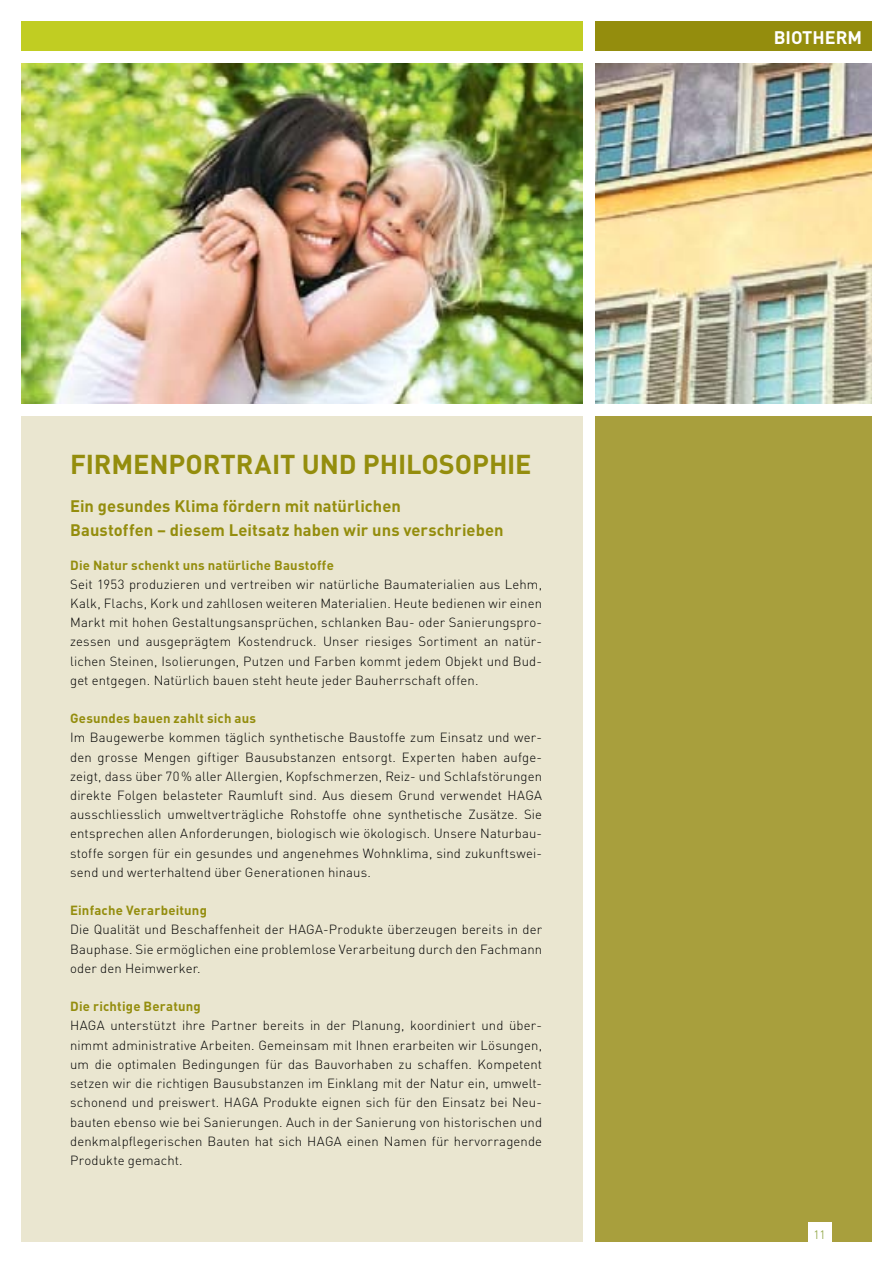
<style>
.page{position:relative;width:893px;height:1263px;background:#fff}
.page>*{position:absolute;margin:0;border:0;box-sizing:border-box;transform-origin:0 0}
.t1{font:700 27px "DIN";letter-spacing:-.005em;color:#948d0d}
.t2{font:700 18px "DIN";color:#fff}
.t3{font:700 16.5px/24px "DIN";letter-spacing:.005em;color:#948d0d}
.t4{font:300 13.2px/19.2px "DIN";letter-spacing:.01em;color:#000;text-align:justify}
.t5{font:700 13.2px "DIN";letter-spacing:.015em;color:#948d0d}
.t6{font:300 12px "DIN";color:#7a9521}
</style>
<div class="page">
<div style="left:21px;top:21px;width:562px;height:30px;background:#c1cd22"></div>
<div style="left:595px;top:21px;width:277px;height:30px;background:#948d0d"></div>
<div style="left:595px;top:416px;width:277px;height:826px;background:#a89f3d"></div>
<div style="left:21px;top:416px;width:562px;height:826px;background:#eae6d0"></div>
<img style="left:595px;top:64px;width:277px;height:339px">
<img style="left:21px;top:64px;width:562px;height:339px">
<div style="left:808px;top:1222px;width:23px;height:39px;background:#fff"></div>
<h1 class="t1" style="left:70px;top:446px;width:463px">Firmenportrait und philosophie</h1>
<p class="t3" style="left:70px;top:493px;width:435px">Ein gesundes Klima fördern mit natürlichen<br>Baustoffen – diesem Leitsatz haben wir uns verschrieben</p>
<p class="t5" style="left:70px;top:556px;width:265px">Die Natur schenkt uns natürliche Baustoffe</p>
<p class="t4" style="left:70px;top:574px;width:473px">Seit 1953 produzieren und vertreiben wir natürliche Baumaterialien aus Lehm, Kalk, Flachs, Kork und zahllosen weiteren Materialien. Heute bedienen wir einen Markt mit hohen Gestaltungsansprüchen, schlanken Bau- oder Sanierungspro&shy;zessen und ausgeprägtem Kostendruck. Unser riesiges Sortiment an natür&shy;lichen Steinen, Isolierungen, Putzen und Farben kommt jedem Objekt und Bud&shy;get entgegen. Natürlich bauen steht heute jeder Bauherrschaft offen.</p>
<p class="t5" style="left:70px;top:710px;width:187px">Gesundes bauen zahlt sich aus</p>
<p class="t4" style="left:70px;top:728px;width:473px">Im Baugewerbe kommen täglich synthetische Baustoffe zum Einsatz und wer&shy;den grosse Mengen giftiger Bausubstanzen entsorgt. Experten haben aufge&shy;zeigt, dass über 70% aller Allergien, Kopfschmerzen, Reiz- und Schlafstörungen direkte Folgen belasteter Raumluft sind. Aus diesem Grund verwendet HAGA ausschliesslich umweltverträgliche Rohstoffe ohne synthetische Zusätze. Sie entsprechen allen Anforderungen, biologisch wie ökologisch. Unsere Naturbau&shy;stoffe sorgen für ein gesundes und angenehmes Wohnklima, sind zukunftswei&shy;send und werterhaltend über Generationen hinaus.</p>
<p class="t5" style="left:70px;top:902px;width:138px">Einfache Verarbeitung</p>
<p class="t4" style="left:70px;top:920px;width:473px">Die Qualität und Beschaffenheit der HAGA-Produkte überzeugen bereits in der Bauphase. Sie ermöglichen eine problemlose Verarbeitung durch den Fachmann oder den Heimwerker.</p>
<p class="t5" style="left:70px;top:998px;width:132px">Die richtige Beratung</p>
<p class="t4" style="left:70px;top:1016px;width:473px">HAGA unterstützt ihre Partner bereits in der Planung, koordiniert und über&shy;nimmt administrative Arbeiten. Gemeinsam mit Ihnen erarbeiten wir Lösungen, um die optimalen Bedingungen für das Bauvorhaben zu schaffen. Kompetent setzen wir die richtigen Bausubstanzen im Einklang mit der Natur ein, umwelt&shy;schonend und preiswert. HAGA Produkte eignen sich für den Einsatz bei Neu&shy;bauten ebenso wie bei Sanierungen. Auch in der Sanierung von historischen und denkmalpflegerischen Bauten hat sich HAGA einen Namen für hervorragende Produkte gemacht.</p>
<h2 class="t2" style="left:774px;top:25px;width:90px">Biotherm</h2>
<p class="t6" style="left:813px;top:1227px;width:14px">11</p>
</div>
